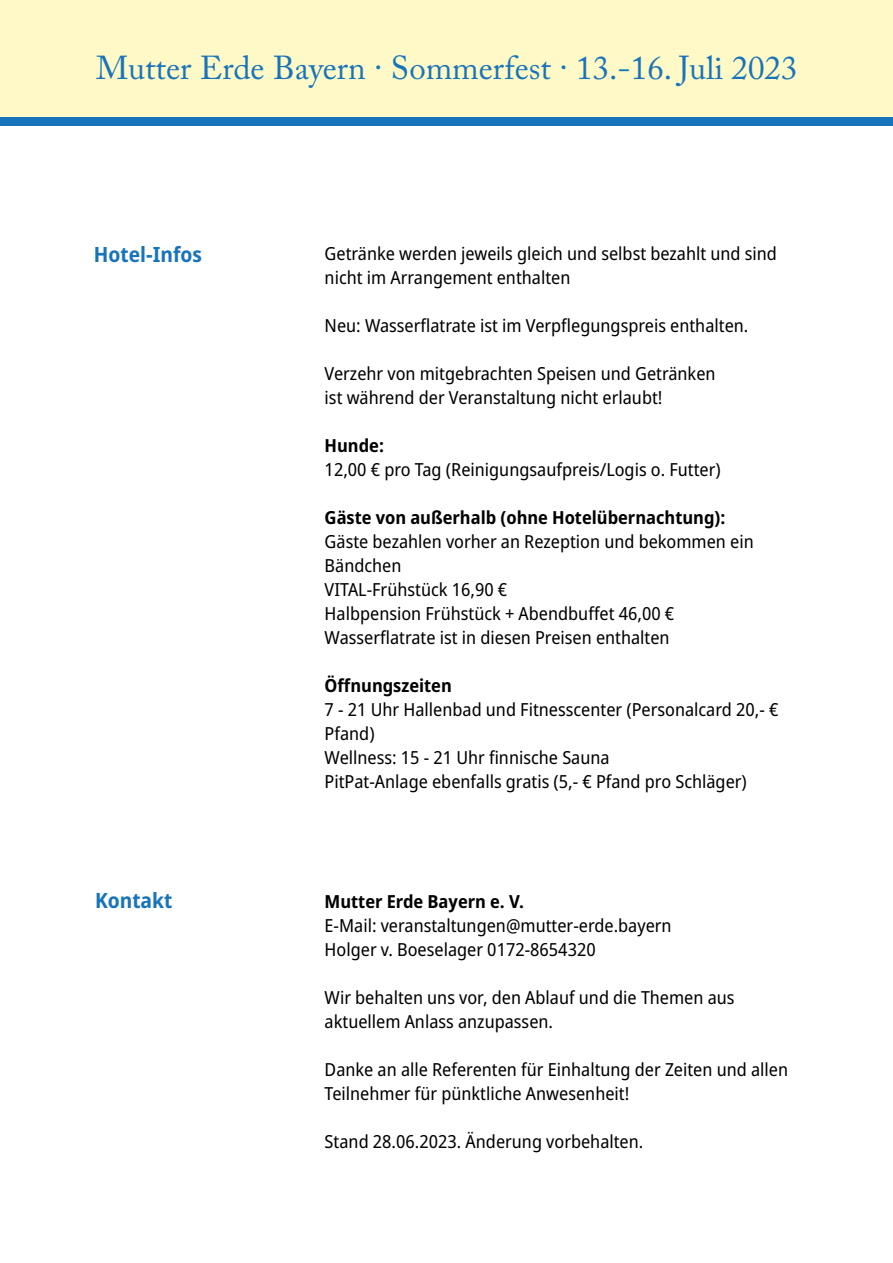
<style>
.page{position:relative;width:893px;height:1263px;background:#fff}
.page>*{position:absolute;margin:0;border:0;box-sizing:border-box;transform-origin:0 0}
.t1{font:33px "Adobe Caslon Pro";color:#1874ba}
.t2{font:700 semi-condensed 21px "Noto Sans";color:#1874ba}
.t3{font:semi-condensed 18px/24px "Noto Sans";color:#000}
.t4{font:700 semi-condensed 18px "Noto Sans";color:#000}
</style>
<div class="page">
<div style="left:0;top:0;width:893px;height:126px;background:#fff9c7"></div>
<div style="left:0;top:117px;width:893px;height:9px;background:#1874ba"></div>
<h1 class="t1" style="left:96px;top:54px;width:703px">Mutter Erde Bayern · Sommerfest · 13.-16. Juli 2023</h1>
<p class="t2" style="left:94px;top:240px;width:109px">Hotel-Infos</p>
<p class="t3" style="left:325px;top:241px;width:454px">Getränke werden jeweils gleich und selbst bezahlt und sind nicht im Arrangement enthalten</p>
<p class="t3" style="left:325px;top:313px;width:425px">Neu: Wasserflatrate ist im Verpflegungspreis enthalten.</p>
<p class="t3" style="left:325px;top:361px;width:392px">Verzehr von mitgebrachten Speisen und Getränken ist während der Veranstaltung nicht erlaubt!</p>
<p class="t4" style="left:325px;top:433px;width:61px">Hunde:</p>
<p class="t3" style="left:325px;top:457px;width:398px">12,00 € pro Tag (Reinigungsaufpreis/Logis o. Futter)</p>
<p class="t4" style="left:325px;top:505px;width:402px">Gäste von außerhalb (ohne Hotelübernachtung):</p>
<p class="t3" style="left:325px;top:529px;width:431px">Gäste bezahlen vorher an Rezeption und bekommen ein Bändchen<br>VITAL-Frühstück 16,90 €<br>Halbpension Frühstück + Abendbuffet 46,00 € Wasserflatrate ist in diesen Preisen enthalten</p>
<p class="t4" style="left:325px;top:673px;width:129px">Öffnungszeiten</p>
<p class="t3" style="left:325px;top:697px;width:455px">7 - 21 Uhr Hallenbad und Fitnesscenter (Personalcard 20,- € Pfand)<br>Wellness: 15 - 21 Uhr finnische Sauna<br>PitPat-Anlage ebenfalls gratis (5,- € Pfand pro Schläger)</p>
<p class="t2" style="left:95px;top:886px;width:79px">Kontakt</p>
<p class="t4" style="left:325px;top:889px;width:201px">Mutter Erde Bayern e. V.</p>
<p class="t3" style="left:325px;top:913px;width:348px">E-Mail: veranstaltungen@mutter-erde.bayern<br>Holger v. Boeselager 0172-8654320</p>
<p class="t3" style="left:325px;top:985px;width:411px">Wir behalten uns vor, den Ablauf und die Themen aus aktuellem Anlass anzupassen.</p>
<p class="t3" style="left:325px;top:1057px;width:465px">Danke an alle Referenten für Einhaltung der Zeiten und allen<br>Teilnehmer für pünktliche Anwesenheit!</p>
<p class="t3" style="left:325px;top:1129px;width:320px">Stand 28.06.2023. Änderung vorbehalten.</p>
</div>
